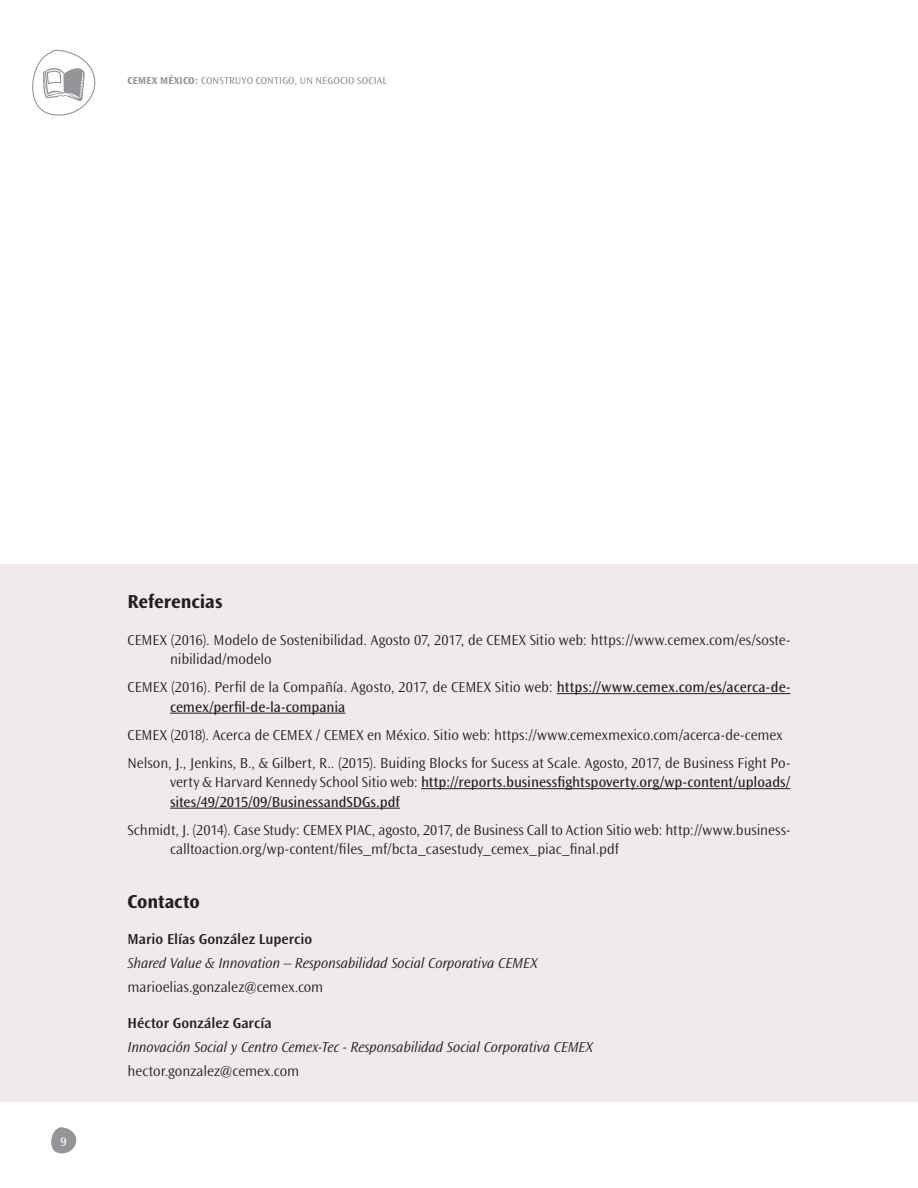
<style>
.page{position:relative;width:918px;height:1188px;background:#fff}
.page>*{position:absolute;margin:0;border:0;box-sizing:border-box;transform-origin:0 0}
.Sub_1{font:700 19.5px "Ocean Sans Std";letter-spacing:-.005em;color:#231f20}
.biblio_tex{font:300 15px/19.5px "Ocean Sans Std";letter-spacing:-.005em;color:#231f20}
.texto{font:italic 300 15px "Ocean Sans Std";letter-spacing:-.01em;color:#231f20}
.biblio_tex-2{font:15px/19.5px "Ocean Sans Std";letter-spacing:-.005em;color:#231f20}
.texto-2{font:300 15px "Ocean Sans Std";letter-spacing:-.005em;color:#231f20}
.texto-3{font:600 15px "Ocean Sans Std";color:#231f20}
.t1{font:12.75px "Ocean Sans Std";color:#fff}
.t2{font:10.5px "Ocean Sans Std";letter-spacing:.015em;color:#939598}
.s1{font-weight:700}
.s2{font-weight:300}
.s3{font-weight:400}
</style>
<div class="page">
<svg style="left:51px;top:1127px;width:26px;height:27px"></svg>
<svg style="left:32px;top:49px;width:64px;height:67px"></svg>
<div style="left:0;top:565px;width:918px;height:537px;background:#f0ebea"></div>
<hr style="left:557px;top:693px;width:233px;height:1px;background:#231f20">
<hr style="left:170px;top:713px;width:175px;height:1px;background:#231f20">
<hr style="left:421px;top:788px;width:369px;height:1px;background:#231f20">
<hr style="left:170px;top:808px;width:230px;height:1px;background:#231f20">
<p class="t2" style="left:128px;top:75px;width:261px"><span class="s1">CEMEX MÉXICO:</span> CONSTRUYO CONTIGO, UN NEGOCIO SOCIAL</p>
<p class="t1" style="left:61px;top:1135px;width:8px">9</p>
<p class="Sub_1" style="left:128px;top:591px;width:96px">Referencias</p>
<p class="biblio_tex" style="left:170px;top:630px;width:622px;text-indent:-43px">CEMEX (2016). Modelo de Sostenibilidad. Agosto 07, 2017, de CEMEX Sitio web: https://www.cemex.com/es/soste&shy;nibilidad/modelo</p>
<p class="biblio_tex-2" style="left:170px;top:678px;width:622px;text-indent:-43px"><span class="s2">CEMEX (2016). Perfil de la Compañía. Agosto, 2017, de CEMEX Sitio web:</span> https://www.cemex.com/es/acerca-de&shy;cemex/perfil-de-la-compania</p>
<p class="biblio_tex" style="left:128px;top:725px;width:657px">CEMEX (2018). Acerca de CEMEX / CEMEX en México. Sitio web: https://www.cemexmexico.com/acerca-de-cemex</p>
<p class="biblio_tex" style="left:170px;top:753px;width:622px;text-align:justify;text-indent:-43px">Nelson, J., Jenkins, B., &amp; Gilbert, R.. (2015). Buiding Blocks for Sucess at Scale. Agosto, 2017, de Business Fight Po&shy;verty &amp; Harvard Kennedy School Sitio web: <span class="s3">http://reports.businessfightspoverty.org/wp-content/uploads/ sites/49/2015/09/BusinessandSDGs.pdf</span></p>
<p class="biblio_tex" style="left:170px;top:820px;width:622px;text-indent:-43px">Schmidt, J. (2014). Case Study: CEMEX PIAC, agosto, 2017, de Business Call to Action Sitio web: http://www.business&shy;calltoaction.org/wp-content/files_mf/bcta_casestudy_cemex_piac_final.pdf</p>
<p class="Sub_1" style="left:128px;top:890px;width:74px">Contacto</p>
<p class="texto-3" style="left:128px;top:931px;width:186px">Mario Elías González Lupercio</p>
<p class="texto" style="left:128px;top:955px;width:411px">Shared Value &amp; Innovation – Responsabilidad Social Corporativa CEMEX</p>
<p class="texto-2" style="left:128px;top:978px;width:197px">marioelias.gonzalez@cemex.com</p>
<p class="texto-3" style="left:128px;top:1015px;width:146px">Héctor González García</p>
<p class="texto" style="left:128px;top:1039px;width:467px">Innovación Social y Centro Cemex-Tec - Responsabilidad Social Corporativa CEMEX</p>
<p class="texto-2" style="left:128px;top:1062px;width:173px">hector.gonzalez@cemex.com</p>
</div>
